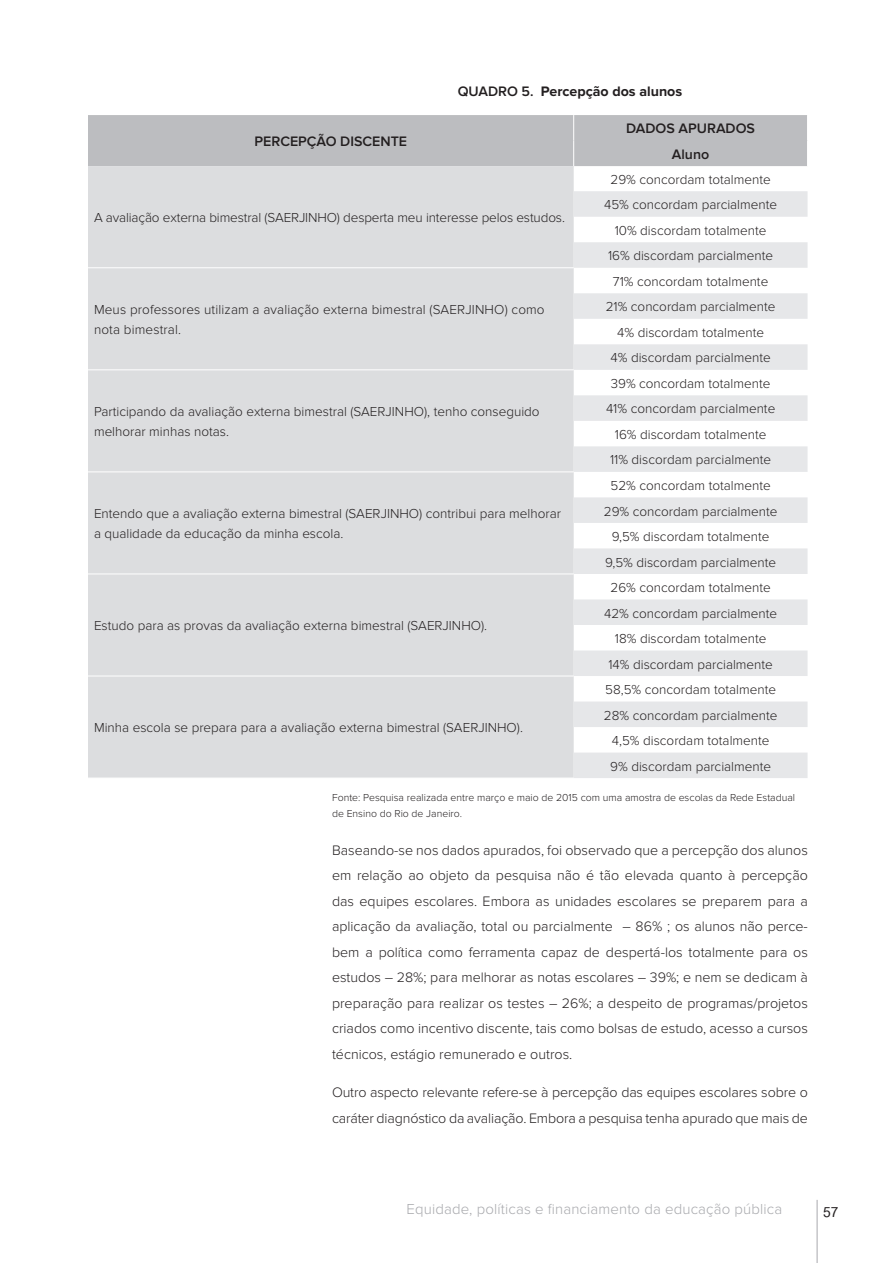
<style>
.page{position:relative;width:893px;height:1263px;background:#fff}
.page>*{position:absolute;margin:0;border:0;box-sizing:border-box;transform-origin:0 0}
.t1{font:700 21px "Cordia New";color:#231f20}
.t2{font:300 15px "Proxima Nova";letter-spacing:.01em;color:#a8a9ad}
.t3{font:300 14.25px/25.5px "Proxima Nova";letter-spacing:-.01em;color:#231f20;text-align:justify}
.t4{font:600 14.25px/25.5px "Proxima Nova";color:#231f20;text-align:center}
.t5{font:700 14.25px "Proxima Nova";color:#231f20}
.t6{font:300 13.5px/25.5px "Proxima Nova";color:#231f20;text-align:center}
.t7{font:300 10.5px/15.8px "Proxima Nova";color:#231f20}
.s1{font-weight:600}
</style>
<div class="page">
<hr style="left:817px;top:1200px;width:1px;height:63px;background:#a8a9ad">
<div style="left:88px;top:166px;width:486px;height:612px;background:#dcdddf"></div>
<svg style="left:574px;top:191px;width:233px;height:587px;fill:#e7e8ea"></svg>
<div style="left:88px;top:115px;width:720px;height:51px;background:#bcbdc0"></div>
<hr style="left:88px;top:267px;width:486px;height:1px;background:#fff">
<hr style="left:88px;top:369px;width:486px;height:1px;background:#fff">
<hr style="left:88px;top:471px;width:486px;height:1px;background:#fff">
<hr style="left:88px;top:574px;width:486px;height:1px;background:#fff">
<hr style="left:88px;top:676px;width:486px;height:1px;background:#fff">
<p class="t5" style="left:458px;top:83px;width:226px"><span class="s1">QUADRO 5.</span> Percepção dos alunos</p>
<p class="t4" style="left:254px;top:129px;width:154px">PERCEPÇÃO DISCENTE</p>
<p class="t4" style="left:626px;top:116px;width:130px">DADOS APURADOS<br>Aluno</p>
<p class="t6" style="left:94px;top:205px;width:472px">A avaliação externa bimestral (SAERJINHO) desperta meu interesse pelos estudos.</p>
<p class="t6" style="left:94px;top:300px;width:452px;line-height:20.2px;text-align:left">Meus professores utilizam a avaliação externa bimestral (SAERJINHO) como nota bimestral.</p>
<p class="t6" style="left:94px;top:402px;width:447px;line-height:20.2px;text-align:left">Participando da avaliação externa bimestral (SAERJINHO), tenho conseguido melhorar minhas notas.</p>
<p class="t6" style="left:94px;top:504px;width:468px;line-height:20.2px;text-align:left">Entendo que a avaliação externa bimestral (SAERJINHO) contribui para melhorar a qualidade da educação da minha escola.</p>
<p class="t6" style="left:94px;top:613px;width:395px">Estudo para as provas da avaliação externa bimestral (SAERJINHO).</p>
<p class="t6" style="left:604px;top:167px;width:175px">29% concordam totalmente<br>45% concordam parcialmente<br>10% discordam totalmente<br>16% discordam parcialmente</p>
<p class="t6" style="left:606px;top:269px;width:171px">71% concordam totalmente<br>21% concordam parcialmente<br>4% discordam totalmente<br>4% discordam parcialmente</p>
<p class="t6" style="left:606px;top:371px;width:171px">39% concordam totalmente<br>41% concordam parcialmente<br>16% discordam totalmente<br>11% discordam parcialmente</p>
<p class="t6" style="left:604px;top:473px;width:175px">52% concordam totalmente<br>29% concordam parcialmente<br>9,5% discordam totalmente<br>9,5% discordam parcialmente</p>
<p class="t6" style="left:604px;top:575px;width:175px">26% concordam totalmente<br>42% concordam parcialmente<br>18% discordam totalmente<br>14% discordam parcialmente</p>
<p class="t6" style="left:604px;top:677px;width:175px">58,5% concordam totalmente<br>28% concordam parcialmente<br>4,5% discordam totalmente<br>9% discordam parcialmente</p>
<p class="t7" style="left:332px;top:790px;width:465px">Fonte: Pesquisa realizada entre março e maio de 2015 com uma amostra de escolas da Rede Estadual de Ensino do Rio de Janeiro.</p>
<p class="t3" style="left:332px;top:838px;width:477px">Baseando-se nos dados apurados, foi observado que a percepção dos alunos em relação ao objeto da pesquisa não é tão elevada quanto à percepção das equipes escolares. Embora as unidades escolares se preparem para a aplicação da avaliação, total ou parcialmente – 86% ; os alunos não perce&shy;bem a política como ferramenta capaz de despertá-los totalmente para os estudos – 28%; para melhorar as notas escolares – 39%; e nem se dedicam à preparação para realizar os testes – 26%; a despeito de programas/projetos criados como incentivo discente, tais como bolsas de estudo, acesso a cursos técnicos, estágio remunerado e outros.</p>
<p class="t3" style="left:332px;top:1080px;width:477px">Outro aspecto relevante refere-se à percepção das equipes escolares sobre o caráter diagnóstico da avaliação. Embora a pesquisa tenha apurado que mais de</p>
<p class="t6" style="left:94px;top:715px;width:430px">Minha escola se prepara para a avaliação externa bimestral (SAERJINHO).</p>
<p class="t2" style="left:406px;top:1200px;width:377px">Equidade, políticas e financiamento da educação pública</p>
<h1 class="t1" style="left:823px;top:1200px;width:17px">57</h1>
</div>
